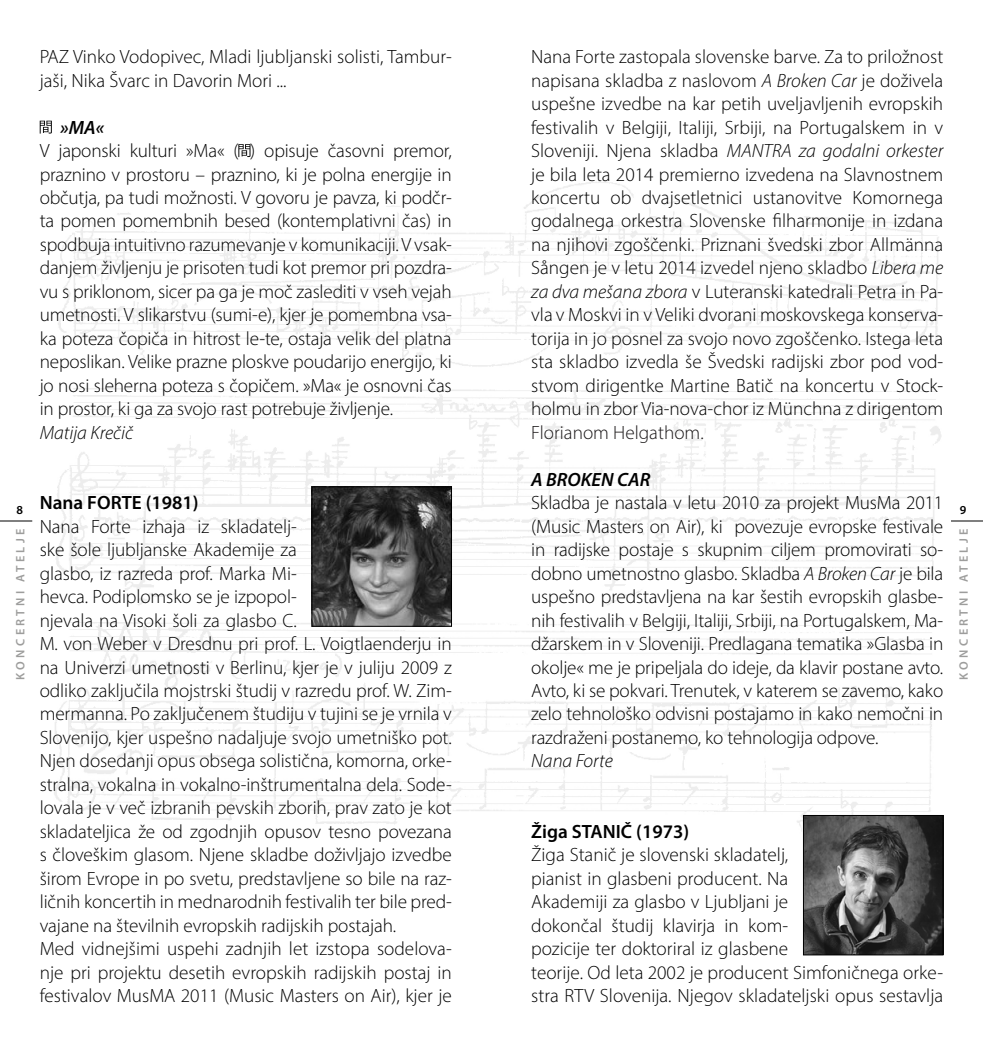
<style>
.page{position:relative;width:983px;height:1042px;background:#fff}
.page>*{position:absolute;margin:0;border:0;box-sizing:border-box;transform-origin:0 0}
.body-prvi{font:300 19.25px/23.4px "Myriad Pro";letter-spacing:-.005em;color:#000;text-align:justify}
.body-prvi-2{font:600 19.25px "Myriad Pro";color:#000}
.body-prvi-3{font:italic 300 19.25px "Myriad Pro";color:#000}
.body-prvi-4{font:italic 600 19.25px "Myriad Pro";color:#000}
.t1{font:600 12.25px "Myriad Pro";letter-spacing:.27em;color:#9d9d9c}
.t2{font:600 12.25px "Myriad Pro";color:#000}
.s1{font-style:italic}
.s2{color:#1a1718}
</style>
<div class="page">
<hr style="left:0;top:521px;width:32px;height:1px;background:#000">
<hr style="left:950px;top:521px;width:32px;height:1px;background:#000">
<img style="left:54px;top:182px;width:890px;height:655px">
<svg style="left:40px;top:121px;width:12px;height:13px"></svg>
<svg style="left:238px;top:144px;width:12px;height:13px"></svg>
<img style="left:313px;top:488px;width:136px;height:136px">
<div style="left:311px;top:486px;width:140px;height:140px;border:1px solid #000"></div>
<img style="left:805px;top:817px;width:136px;height:136px">
<div style="left:803px;top:815px;width:140px;height:140px;border:1px solid #000"></div>
<p class="body-prvi" style="left:40px;top:45px;width:413px">PAZ Vinko Vodopivec, Mladi ljubljanski solisti, Tambur&shy;jaši, Nika Švarc in Davorin Mori ...</p>
<p class="body-prvi-4" style="left:60px;top:115px;width:45px">»MA«</p>
<p class="body-prvi" style="left:40px;top:139px;width:413px">V japonski kulturi »Ma« ( ) opisuje časovni premor, praznino v prostoru – praznino, ki je polna energije in občutja, pa tudi možnosti. V govoru je pavza, ki podčr&shy;ta pomen pomembnih besed (kontemplativni čas) in spodbuja intuitivno razumevanje v komunikaciji. V vsak&shy;danjem življenju je prisoten tudi kot premor pri pozdra&shy;vu s priklonom, sicer pa ga je moč zaslediti v vseh vejah umetnosti. V slikarstvu (sumi-e), kjer je pomembna vsa&shy;ka poteza čopiča in hitrost le-te, ostaja velik del platna neposlikan. Velike prazne ploskve poudarijo energijo, ki jo nosi sleherna poteza s čopičem. »Ma« je osnovni čas in prostor, ki ga za svojo rast potrebuje življenje.</p>
<p class="body-prvi-3" style="left:40px;top:421px;width:95px">Matija Krečič</p>
<p class="body-prvi" style="left:531px;top:45px;width:413px">Nana Forte zastopala slovenske barve. Za to priložnost napisana skladba z naslovom <span class="s1">A Broken Car</span> je doživela uspešne izvedbe na kar petih uveljavljenih evropskih festivalih v Belgiji, Italiji, Srbiji, na Portugalskem in v Sloveniji. Njena skladba <span class="s1">MANTRA za godalni orkester </span>je bila leta 2014 premierno izvedena na Slavnostnem koncertu ob dvajsetletnici ustanovitve Komornega godalnega orkestra Slovenske filharmonije in izdana na njihovi zgoščenki. Priznani švedski zbor Allmänna Sången je v letu 2014 izvedel njeno skladbo <span class="s1">Libera me za dva mešana zbora</span> v Luteranski katedrali Petra in Pa&shy;vla v Moskvi in v Veliki dvorani moskovskega konserva&shy;torija in jo posnel za svojo novo zgoščenko. Istega leta sta skladbo izvedla še Švedski radijski zbor pod vod&shy;stvom dirigentke Martine Batič na koncertu v Stock&shy;holmu in zbor Via-nova-chor iz Münchna z dirigentom <span class="s2">Florianom Helgathom.</span></p>
<p class="body-prvi-4" style="left:531px;top:467px;width:121px">A BROKEN CAR</p>
<p class="body-prvi" style="left:531px;top:491px;width:413px">Skladba je nastala v letu 2010 za projekt MusMa 2011 (Music Masters on Air), ki povezuje evropske festivale in radijske postaje s skupnim ciljem promovirati so&shy;dobno umetnostno glasbo. Skladba <span class="s1">A Broken Car</span> je bila uspešno predstavljena na kar šestih evropskih glasbe&shy;nih festivalih v Belgiji, Italiji, Srbiji, na Portugalskem, Ma&shy;džarskem in v Sloveniji. Predlagana tematika »Glasba in okolje« me je pripeljala do ideje, da klavir postane avto.<br>Avto, ki se pokvari. Trenutek, v katerem se zavemo, kako zelo tehnološko odvisni postajamo in kako nemočni in razdraženi postanemo, ko tehnologija odpove.</p>
<p class="body-prvi-3" style="left:531px;top:749px;width:83px">Nana Forte</p>
<p class="body-prvi-2" style="left:40px;top:490px;width:160px">Nana FORTE (1981)</p>
<p class="body-prvi" style="left:40px;top:514px;width:413px;text-align:left">Nana Forte izhaja iz skladatelj-<br>ske šole ljubljanske Akademije za<br>glasbo, iz razreda prof. Marka Mi-<br>hevca. Podiplomsko se je izpopol-<br>njevala na Visoki šoli za glasbo C.<br>M. von Weber v Dresdnu pri prof. L. Voigtlaenderju in na Univerzi umetnosti v Berlinu, kjer je v juliju 2009 z odliko zaključila mojstrski študij v razredu prof. W. Zim&shy;mermanna. Po zaključenem študiju v tujini se je vrnila v Slovenijo, kjer uspešno nadaljuje svojo umetniško pot.<br>Njen dosedanji opus obsega solistična, komorna, orke&shy;stralna, vokalna in vokalno-inštrumentalna dela. Sode&shy;lovala je v več izbranih pevskih zborih, prav zato je kot skladateljica že od zgodnjih opusov tesno povezana s človeškim glasom. Njene skladbe doživljajo izvedbe širom Evrope in po svetu, predstavljene so bile na raz&shy;ličnih koncertih in mednarodnih festivalih ter bile pred&shy;vajane na številnih evropskih radijskih postajah.</p>
<p class="body-prvi" style="left:40px;top:937px;width:413px">Med vidnejšimi uspehi zadnjih let izstopa sodelova&shy;nje pri projektu desetih evropskih radijskih postaj in festivalov MusMA 2011 (Music Masters on Air), kjer je</p>
<p class="t2" style="left:17px;top:502px;width:8px">8</p>
<p class="t2" style="left:959px;top:502px;width:8px">9</p>
<p class="t1" style="left:13px;top:679px;width:153px;rotate:-90deg">KONCERTNI ATELJE</p>
<p class="t1" style="left:955px;top:679px;width:153px;rotate:-90deg">KONCERTNI ATELJE</p>
<p class="body-prvi-2" style="left:531px;top:819px;width:159px">Žiga STANIČ (1973)</p>
<p class="body-prvi" style="left:531px;top:843px;width:413px;text-align:left">Žiga Stanič je slovenski skladatelj,<br>pianist in glasbeni producent. Na<br>Akademiji za glasbo v Ljubljani je<br>dokončal študij klavirja in kom-<br>pozicije ter doktoriral iz glasbene<br>teorije. Od leta 2002 je producent Simfoničnega orke&shy;stra RTV Slovenija. Njegov skladateljski opus sestavlja</p>
</div>
